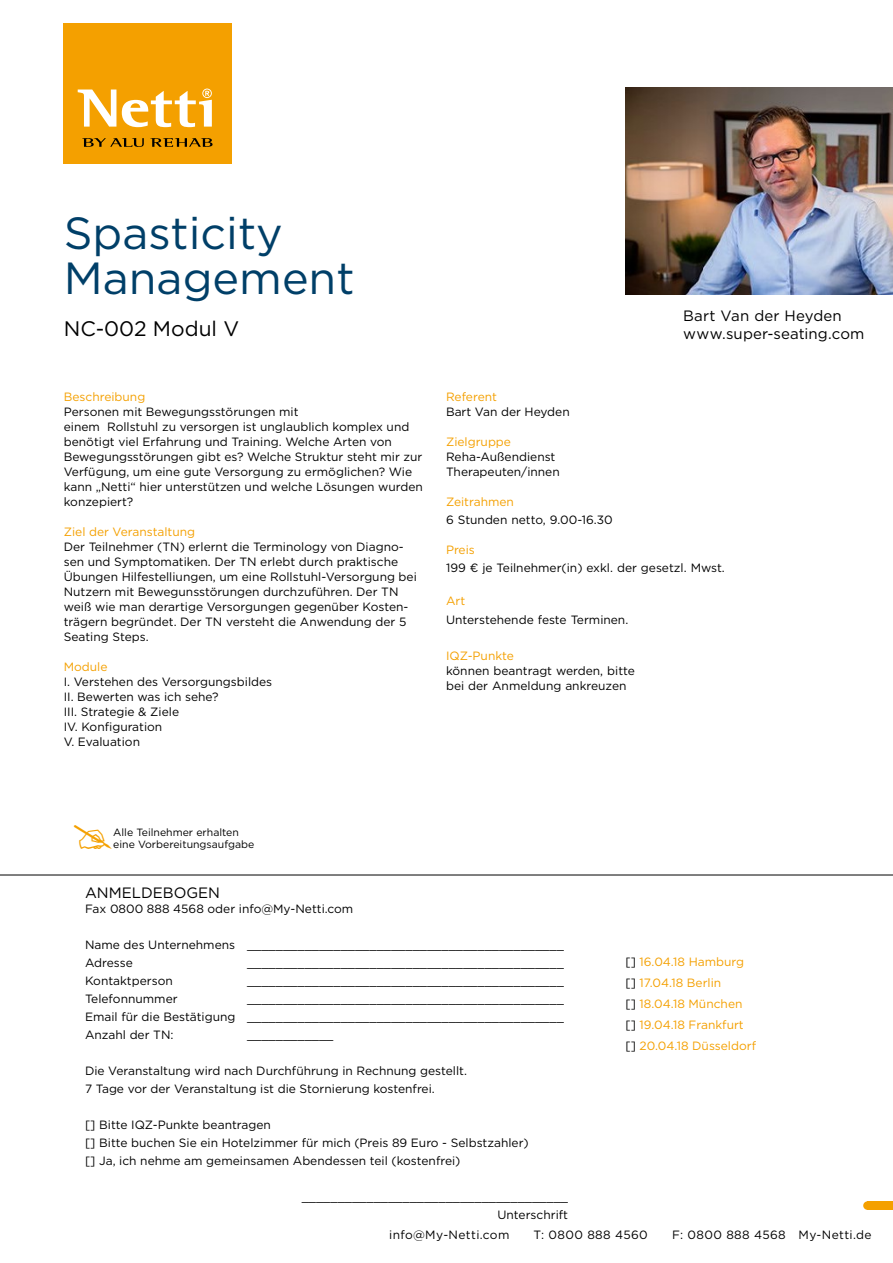
<style>
.page{position:relative;width:893px;height:1263px;background:#fff}
.page>*{position:absolute;margin:0;border:0;box-sizing:border-box;transform-origin:0 0}
.t1{font:45px/45px "Gotham";color:#003f68}
.t2{font:21px "Gotham";color:#000}
.A14_01_NIV_40_40{font:15px/18px "Gotham";color:#000}
.Bullit_-_ny{font:12px/15px "Gotham";color:#000}
.t3{font:12px "Gotham";color:#f4a000}
.A14_klumme{font:12px "Gotham";letter-spacing:.03em;color:#000}
.t4{font:10.5px/12px "Gotham";color:#000}
.s1{color:#f4a000}
.s2{color:#000}
</style>
<div class="page">
<img style="left:625px;top:88px;width:268px;height:207px">
<hr style="left:0;top:875px;width:893px;height:1px;background:#000">
<div style="left:867px;top:1201px;width:26px;height:9px;background:#f4a000"></div>
<div style="left:863px;top:1201px;width:9px;height:9px;background:#f4a000;border-radius:50%"></div>
<div style="left:64px;top:23px;width:168px;height:141px;background:#f4a000"></div>
<svg style="left:150px;top:138px;width:63px;height:9px"></svg>
<svg style="left:82px;top:138px;width:62px;height:9px"></svg>
<svg style="left:78px;top:90px;width:38px;height:37px"></svg>
<svg style="left:122px;top:89px;width:90px;height:38px"></svg>
<p class="t1" style="left:64px;top:209px;width:292px">Spasticity<br>Management</p>
<p class="t2" style="left:64px;top:315px;width:177px">NC-002 Modul V</p>
<p class="A14_01_NIV_40_40" style="left:683px;top:307px;width:183px">Bart Van der Heyden www.super-seating.com</p>
<p class="t3" style="left:64px;top:389px;width:83px">Beschreibung</p>
<p class="Bullit_-_ny" style="left:64px;top:404px;width:236px">Personen mit Bewegungsstörungen mit</p>
<p class="Bullit_-_ny" style="left:64px;top:419px;width:361px">einem Rollstuhl zu versorgen ist unglaublich komplex und benötigt viel Erfahrung und Training. Welche Arten von Bewegungsstörungen gibt es? Welche Struktur steht mir zur Verfügung, um eine gute Versorgung zu ermöglichen? Wie kann „Netti“ hier unterstützen und welche Lösungen wurden konzepiert?</p>
<p class="t3" style="left:64px;top:524px;width:133px">Ziel der Veranstaltung</p>
<p class="Bullit_-_ny" style="left:64px;top:539px;width:355px">Der Teilnehmer (TN) erlernt die Terminology von Diagno&shy;sen und Symptomatiken. Der TN erlebt durch praktische Übungen Hilfestelliungen, um eine Rollstuhl-Versorgung bei Nutzern mit Bewegunsstörungen durchzuführen. Der TN weiß wie man derartige Versorgungen gegenüber Kosten&shy;trägern begründet. Der TN versteht die Anwendung der 5<br>Seating Steps.</p>
<p class="t3" style="left:64px;top:659px;width:45px">Module</p>
<p class="Bullit_-_ny" style="left:64px;top:674px;width:210px">I. Verstehen des Versorgungsbildes</p>
<p class="Bullit_-_ny" style="left:64px;top:689px;width:156px">II. Bewerten was ich sehe?</p>
<p class="Bullit_-_ny" style="left:64px;top:704px;width:117px">III. Strategie &amp; Ziele</p>
<p class="Bullit_-_ny" style="left:64px;top:719px;width:100px">IV. Konfiguration</p>
<p class="Bullit_-_ny" style="left:64px;top:734px;width:78px">V. Evaluation</p>
<p class="t3" style="left:446px;top:389px;width:52px">Referent</p>
<p class="Bullit_-_ny" style="left:446px;top:404px;width:125px">Bart Van der Heyden</p>
<p class="t3" style="left:446px;top:434px;width:66px">Zielgruppe</p>
<p class="Bullit_-_ny" style="left:446px;top:449px;width:111px">Reha-Außendienst</p>
<p class="Bullit_-_ny" style="left:446px;top:464px;width:115px">Therapeuten/innen</p>
<p class="t3" style="left:446px;top:494px;width:69px">Zeitrahmen</p>
<p class="Bullit_-_ny" style="left:446px;top:512px;width:168px">6 Stunden netto, 9.00-16.30</p>
<p class="t3" style="left:446px;top:542px;width:30px">Preis</p>
<p class="Bullit_-_ny" style="left:446px;top:560px;width:280px">199 € je Teilnehmer(in) exkl. der gesetzl. Mwst.</p>
<p class="t3" style="left:446px;top:593px;width:21px">Art</p>
<p class="Bullit_-_ny" style="left:446px;top:612px;width:184px">Unterstehende feste Terminen.</p>
<p class="Bullit_-_ny" style="left:446px;top:648px;width:190px"><span class="s1">IQZ-Punkte<br></span>können beantragt werden, bitte bei der Anmeldung ankreuzen</p>
<p class="t4" style="left:113px;top:826px;width:143px">Alle Teilnehmer erhalten eine Vorbereitungsaufgabe</p>
<p class="A14_01_NIV_40_40" style="left:85px;top:883px;width:137px">ANMELDEBOGEN</p>
<p class="Bullit_-_ny" style="left:85px;top:900px;width:270px">Fax 0800 888 4568 oder info@My-Netti.com</p>
<p class="Bullit_-_ny" style="left:85px;top:936px;width:480px">Name des Unternehmens ____________________________________________</p>
<p class="Bullit_-_ny" style="left:85px;top:954px;width:49px">Adresse</p>
<p class="Bullit_-_ny" style="left:247px;top:954px;width:318px">____________________________________________</p>
<p class="Bullit_-_ny" style="left:85px;top:972px;width:89px">Kontaktperson</p>
<p class="Bullit_-_ny" style="left:247px;top:972px;width:318px">____________________________________________</p>
<p class="Bullit_-_ny" style="left:85px;top:990px;width:94px">Telefonnummer</p>
<p class="Bullit_-_ny" style="left:247px;top:990px;width:318px">____________________________________________</p>
<p class="Bullit_-_ny" style="left:85px;top:1008px;width:480px">Email für die Bestätigung ____________________________________________</p>
<p class="Bullit_-_ny" style="left:85px;top:1026px;width:90px">Anzahl der TN:</p>
<p class="Bullit_-_ny" style="left:247px;top:1026px;width:88px">____________</p>
<p class="Bullit_-_ny" style="left:85px;top:1062px;width:383px">Die Veranstaltung wird nach Durchführung in Rechnung gestellt.</p>
<p class="Bullit_-_ny" style="left:85px;top:1080px;width:351px">7 Tage vor der Veranstaltung ist die Stornierung kostenfrei.</p>
<p class="Bullit_-_ny" style="left:85px;top:1116px;width:187px">[] Bitte IQZ-Punkte beantragen</p>
<p class="Bullit_-_ny" style="left:85px;top:1134px;width:445px">[] Bitte buchen Sie ein Hotelzimmer für mich (Preis 89 Euro - Selbstzahler)</p>
<p class="Bullit_-_ny" style="left:85px;top:1152px;width:377px">[] Ja, ich nehme am gemeinsamen Abendessen teil (kostenfrei)</p>
<p class="Bullit_-_ny" style="left:302px;top:1188px;width:268px">_____________________________________</p>
<p class="Bullit_-_ny" style="left:497px;top:1206px;width:72px">Unterschrift</p>
<p class="t3" style="left:625px;top:954px;width:120px"><span class="s2">[]</span> 16.04.18 Hamburg</p>
<p class="t3" style="left:625px;top:975px;width:97px"><span class="s2">[]</span> 17.04.18 Berlin</p>
<p class="t3" style="left:625px;top:996px;width:119px"><span class="s2">[]</span> 18.04.18 München</p>
<p class="t3" style="left:625px;top:1017px;width:120px"><span class="s2">[]</span> 19.04.18 Frankfurt</p>
<p class="t3" style="left:625px;top:1038px;width:132px"><span class="s2">[]</span> 20.04.18 Düsseldorf</p>
<p class="A14_klumme" style="left:389px;top:1226px;width:122px">info@My-Netti.com</p>
<p class="A14_klumme" style="left:534px;top:1226px;width:116px">T: 0800 888 4560</p>
<p class="A14_klumme" style="left:672px;top:1226px;width:201px">F: 0800 888 4568 My-Netti.de</p>
</div>
